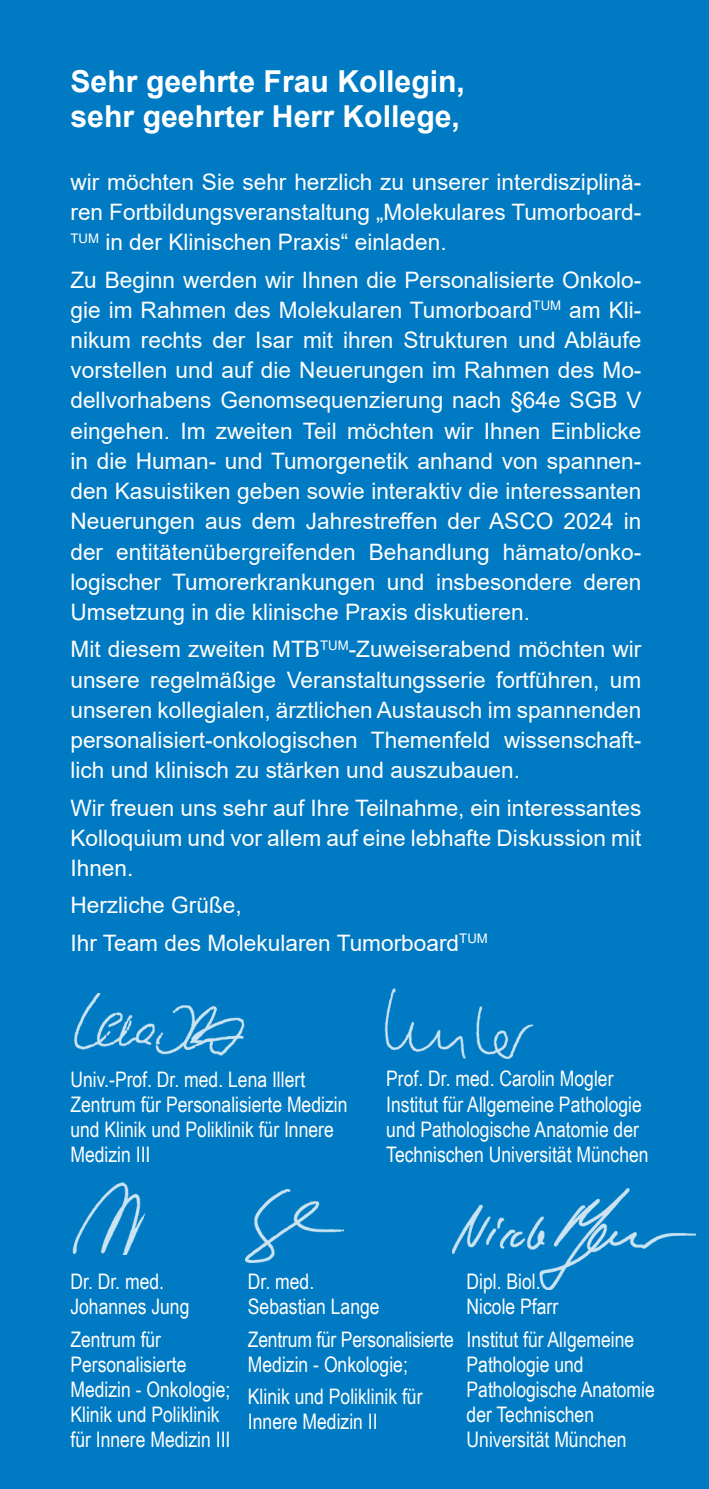
<style>
.page{position:relative;width:709px;height:1489px;background:#fff}
.page>*{position:absolute;margin:0;border:0;box-sizing:border-box;transform-origin:0 0}
.t1{font:700 30.25px/35.2px "Arial";color:#fff}
.t2{font:22.75px/30.2px "Arial";color:#fff;text-align:justify}
.t3{font:21.5px/25.2px "Arial Narrow";color:#fff}
</style>
<div class="page">
<div style="left:0;top:0;width:709px;height:1488px;background:#007ac2"></div>
<img style="left:246px;top:1189px;width:98px;height:73px">
<img style="left:72px;top:1182px;width:74px;height:72px">
<img style="left:74px;top:993px;width:171px;height:63px">
<img style="left:384px;top:988px;width:150px;height:71px">
<img style="left:452px;top:1188px;width:243px;height:101px">
<p class="t1" style="left:70px;top:64px;width:396px">Sehr geehrte Frau Kollegin, sehr geehrter Herr Kollege,</p>
<p class="t2" style="left:70px;top:166px;width:572px">wir möchten Sie sehr herzlich zu unserer interdisziplinä&shy;ren Fortbildungsveranstaltung „Molekulares Tumorboard-<sup>TUM</sup> in der Klinischen Praxis“ einladen.</p>
<p class="t2" style="left:70px;top:264px;width:572px">Zu Beginn werden wir Ihnen die Personalisierte Onkolo&shy;gie im Rahmen des Molekularen Tumorboard<sup>TUM</sup> am Kli&shy;nikum rechts der Isar mit ihren Strukturen und Abläufe vorstellen und auf die Neuerungen im Rahmen des Mo&shy;dellvorhabens Genomsequenzierung nach §64e SGB V eingehen. Im zweiten Teil möchten wir Ihnen Einblicke in die Human- und Tumorgenetik anhand von spannen&shy;den Kasuistiken geben sowie interaktiv die interessanten Neuerungen aus dem Jahrestreffen der ASCO 2024 in der entitätenübergreifenden Behandlung hämato/onko&shy;logischer Tumorerkrankungen und insbesondere deren Umsetzung in die klinische Praxis diskutieren.</p>
<p class="t2" style="left:70px;top:634px;width:572px">Mit diesem zweiten MTB<sup>TUM</sup>-Zuweiserabend möchten wir unsere regelmäßige Veranstaltungsserie fortführen, um unseren kollegialen, ärztlichen Austausch im spannenden personalisiert-onkologischen Themenfeld wissenschaft&shy;lich und klinisch zu stärken und auszubauen.</p>
<p class="t2" style="left:70px;top:792px;width:572px">Wir freuen uns sehr auf Ihre Teilnahme, ein interessantes Kolloquium und vor allem auf eine lebhafte Diskussion mit Ihnen.</p>
<p class="t2" style="left:70px;top:886px;width:419px;line-height:37.2px">Herzliche Grüße,<br>Ihr Team des Molekularen Tumorboard<sup>TUM</sup></p>
<p class="t3" style="left:70px;top:1065px;width:278px">Univ.-Prof. Dr. med. Lena Illert<br>Zentrum für Personalisierte Medizin und Klinik und Poliklinik für Innere<br>Medizin III</p>
<p class="t3" style="left:386px;top:1065px;width:264px">Prof. Dr. med. Carolin Mogler Institut für Allgemeine Pathologie und Pathologische Anatomie der Technischen Universität München</p>
<p class="t3" style="left:70px;top:1268px;width:120px">Dr. Dr. med.<br>Johannes Jung</p>
<p class="t3" style="left:70px;top:1325px;width:161px">Zentrum für<br>Personalisierte<br>Medizin - Onkologie;<br>Klinik und Poliklinik für Innere Medizin III</p>
<p class="t3" style="left:248px;top:1268px;width:133px">Dr. med.<br>Sebastian Lange</p>
<p class="t3" style="left:248px;top:1325px;width:207px">Zentrum für Personalisierte<br>Medizin - Onkologie;</p>
<p class="t3" style="left:248px;top:1382px;width:176px">Klinik und Poliklinik für<br>Innere Medizin II</p>
<p class="t3" style="left:466px;top:1268px;width:93px">Dipl. Biol.<br>Nicole Pfarr</p>
<p class="t3" style="left:466px;top:1325px;width:190px">Institut für Allgemeine<br>Pathologie und<br>Pathologische Anatomie der Technischen<br>Universität München</p>
</div>
